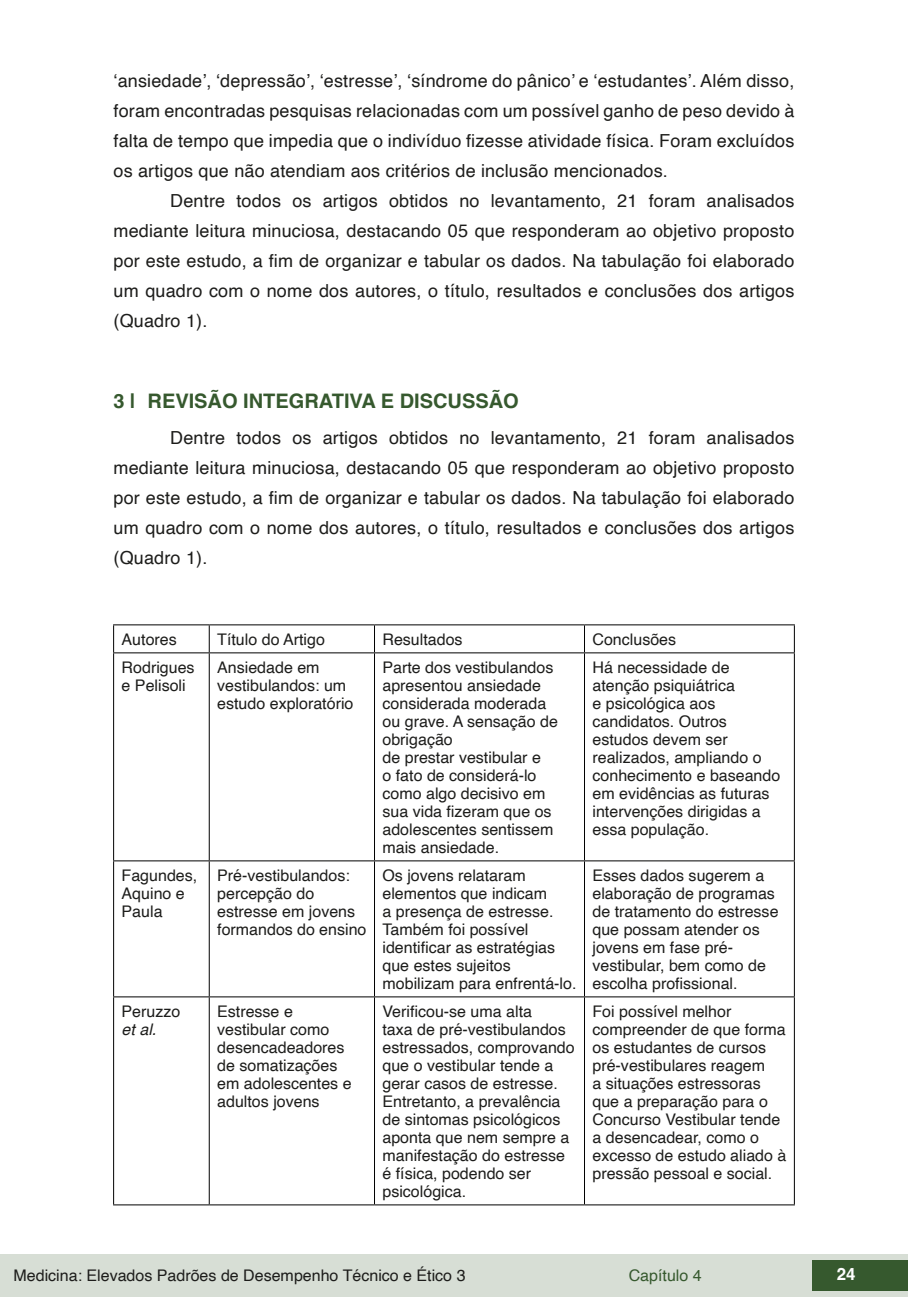
<style>
.page{position:relative;width:908px;height:1304px;background:#fff}
.page>*{position:absolute;margin:0;border:0;box-sizing:border-box;transform-origin:0 0}
.t1{font:700 20px "Helvetica";color:#36592e}
.t2{font:18px/30px "Helvetica";letter-spacing:.01em;color:#1d1d1b;text-align:justify}
.t3{font:700 16.8px "Helvetica";color:#fff}
.t4{font:16px/18px "Helvetica";color:#1d1d1b}
.t5{font:16px "Helvetica";color:#36592e}
.t6{font:italic 16px "Helvetica";color:#1d1d1b}
</style>
<div class="page">
<div style="left:0;top:1254px;width:906px;height:43px;background:#d7ded5"></div>
<div style="left:812px;top:1261px;width:95px;height:30px;background:#36592e"></div>
<hr style="left:113px;top:624px;width:96px;height:1px;background:#000">
<svg style="left:113px;top:625px;width:1px;height:27px"></svg>
<hr style="left:209px;top:624px;width:165px;height:1px;background:#000">
<svg style="left:209px;top:625px;width:1px;height:27px"></svg>
<hr style="left:374px;top:624px;width:210px;height:1px;background:#000">
<svg style="left:374px;top:625px;width:1px;height:27px"></svg>
<hr style="left:584px;top:624px;width:210px;height:1px;background:#000">
<svg style="left:793px;top:625px;width:1px;height:27px"></svg>
<hr style="left:113px;top:652px;width:96px;height:1px;background:#000">
<hr style="left:113px;top:653px;width:1px;height:207px;background:#000">
<hr style="left:209px;top:652px;width:165px;height:1px;background:#000">
<hr style="left:209px;top:653px;width:1px;height:207px;background:#000">
<hr style="left:374px;top:652px;width:210px;height:1px;background:#000">
<hr style="left:374px;top:653px;width:1px;height:207px;background:#000">
<hr style="left:584px;top:652px;width:210px;height:1px;background:#000">
<hr style="left:583px;top:653px;width:1px;height:207px;background:#000">
<hr style="left:793px;top:653px;width:1px;height:207px;background:#000">
<hr style="left:113px;top:860px;width:96px;height:1px;background:#000">
<hr style="left:113px;top:861px;width:1px;height:135px;background:#000">
<hr style="left:209px;top:860px;width:165px;height:1px;background:#000">
<hr style="left:209px;top:861px;width:1px;height:135px;background:#000">
<hr style="left:374px;top:860px;width:210px;height:1px;background:#000">
<hr style="left:374px;top:861px;width:1px;height:135px;background:#000">
<hr style="left:584px;top:860px;width:210px;height:1px;background:#000">
<hr style="left:583px;top:861px;width:1px;height:135px;background:#000">
<hr style="left:793px;top:861px;width:1px;height:135px;background:#000">
<hr style="left:113px;top:996px;width:96px;height:1px;background:#000">
<hr style="left:113px;top:997px;width:1px;height:207px;background:#000">
<hr style="left:209px;top:996px;width:165px;height:1px;background:#000">
<hr style="left:209px;top:997px;width:1px;height:207px;background:#000">
<hr style="left:374px;top:996px;width:210px;height:1px;background:#000">
<hr style="left:374px;top:997px;width:1px;height:207px;background:#000">
<hr style="left:584px;top:996px;width:210px;height:1px;background:#000">
<hr style="left:583px;top:997px;width:1px;height:207px;background:#000">
<hr style="left:793px;top:997px;width:1px;height:207px;background:#000">
<hr style="left:113px;top:1204px;width:96px;height:1px;background:#000">
<hr style="left:209px;top:1204px;width:165px;height:1px;background:#000">
<hr style="left:374px;top:1204px;width:210px;height:1px;background:#000">
<hr style="left:584px;top:1204px;width:210px;height:1px;background:#000">
<p class="t2" style="left:113px;top:66px;width:682px">‘ansiedade’, ‘depressão’, ‘estresse’, ‘síndrome do pânico’ e ‘estudantes’. Além disso, foram encontradas pesquisas relacionadas com um possível ganho de peso devido à falta de tempo que impedia que o indivíduo fizesse atividade física. Foram excluídos os artigos que não atendiam aos critérios de inclusão mencionados.</p>
<p class="t2" style="left:113px;top:186px;width:682px;text-indent:57px">Dentre todos os artigos obtidos no levantamento, 21 foram analisados mediante leitura minuciosa, destacando 05 que responderam ao objetivo proposto por este estudo, a fim de organizar e tabular os dados. Na tabulação foi elaborado um quadro com o nome dos autores, o título, resultados e conclusões dos artigos (Quadro 1).</p>
<p class="t1" style="left:113px;top:389px;width:406px">3 | REVISÃO INTEGRATIVA E DISCUSSÃO</p>
<p class="t2" style="left:113px;top:423px;width:682px;text-indent:57px">Dentre todos os artigos obtidos no levantamento, 21 foram analisados mediante leitura minuciosa, destacando 05 que responderam ao objetivo proposto por este estudo, a fim de organizar e tabular os dados. Na tabulação foi elaborado um quadro com o nome dos autores, o título, resultados e conclusões dos artigos (Quadro 1).</p>
<p class="t4" style="left:122px;top:631px;width:57px">Autores</p>
<p class="t4" style="left:217px;top:631px;width:109px">Título do Artigo</p>
<p class="t4" style="left:382px;top:631px;width:82px">Resultados</p>
<p class="t4" style="left:592px;top:631px;width:85px">Conclusões</p>
<p class="t4" style="left:122px;top:659px;width:74px">Rodrigues e Pelisoli</p>
<p class="t4" style="left:217px;top:659px;width:138px">Ansiedade em vestibulandos: um estudo exploratório</p>
<p class="t4" style="left:382px;top:659px;width:177px">Parte dos vestibulandos apresentou ansiedade considerada moderada ou grave. A sensação de obrigação<br>de prestar vestibular e<br>o fato de considerá-lo como algo decisivo em sua vida fizeram que os adolescentes sentissem mais ansiedade.</p>
<p class="t4" style="left:592px;top:659px;width:189px">Há necessidade de atenção psiquiátrica<br>e psicológica aos candidatos. Outros estudos devem ser realizados, ampliando o conhecimento e baseando em evidências as futuras intervenções dirigidas a essa população.</p>
<p class="t4" style="left:122px;top:867px;width:77px">Fagundes,<br>Aquino e<br>Paula</p>
<p class="t4" style="left:217px;top:867px;width:151px">Pré-vestibulandos: percepção do estresse em jovens formandos do ensino</p>
<p class="t4" style="left:382px;top:867px;width:195px">Os jovens relataram elementos que indicam<br>a presença de estresse.<br>Também foi possível identificar as estratégias que estes sujeitos mobilizam para enfrentá-lo.</p>
<p class="t4" style="left:592px;top:867px;width:187px">Esses dados sugerem a elaboração de programas de tratamento do estresse que possam atender os jovens em fase pré&shy;vestibular, bem como de escolha profissional.</p>
<p class="t4" style="left:122px;top:1003px;width:60px">Peruzzo</p>
<p class="t6" style="left:122px;top:1017px;width:36px">et al.</p>
<p class="t4" style="left:217px;top:1003px;width:136px">Estresse e vestibular como desencadeadores de somatizações em adolescentes e adultos jovens</p>
<p class="t4" style="left:382px;top:1003px;width:194px">Verificou-se uma alta<br>taxa de pré-vestibulandos estressados, comprovando que o vestibular tende a gerar casos de estresse.<br>Entretanto, a prevalência de sintomas psicológicos aponta que nem sempre a manifestação do estresse é física, podendo ser psicológica.</p>
<p class="t4" style="left:592px;top:1003px;width:195px">Foi possível melhor compreender de que forma os estudantes de cursos pré-vestibulares reagem<br>a situações estressoras que a preparação para o<br>Concurso Vestibular tende a desencadear, como o excesso de estudo aliado à pressão pessoal e social.</p>
<p class="t4" style="left:14px;top:1267px;width:453px">Medicina: Elevados Padrões de Desempenho Técnico e Ético 3</p>
<p class="t5" style="left:628px;top:1263px;width:74px">Capítulo 4</p>
<p class="t3" style="left:836px;top:1264px;width:20px">24</p>
</div>
